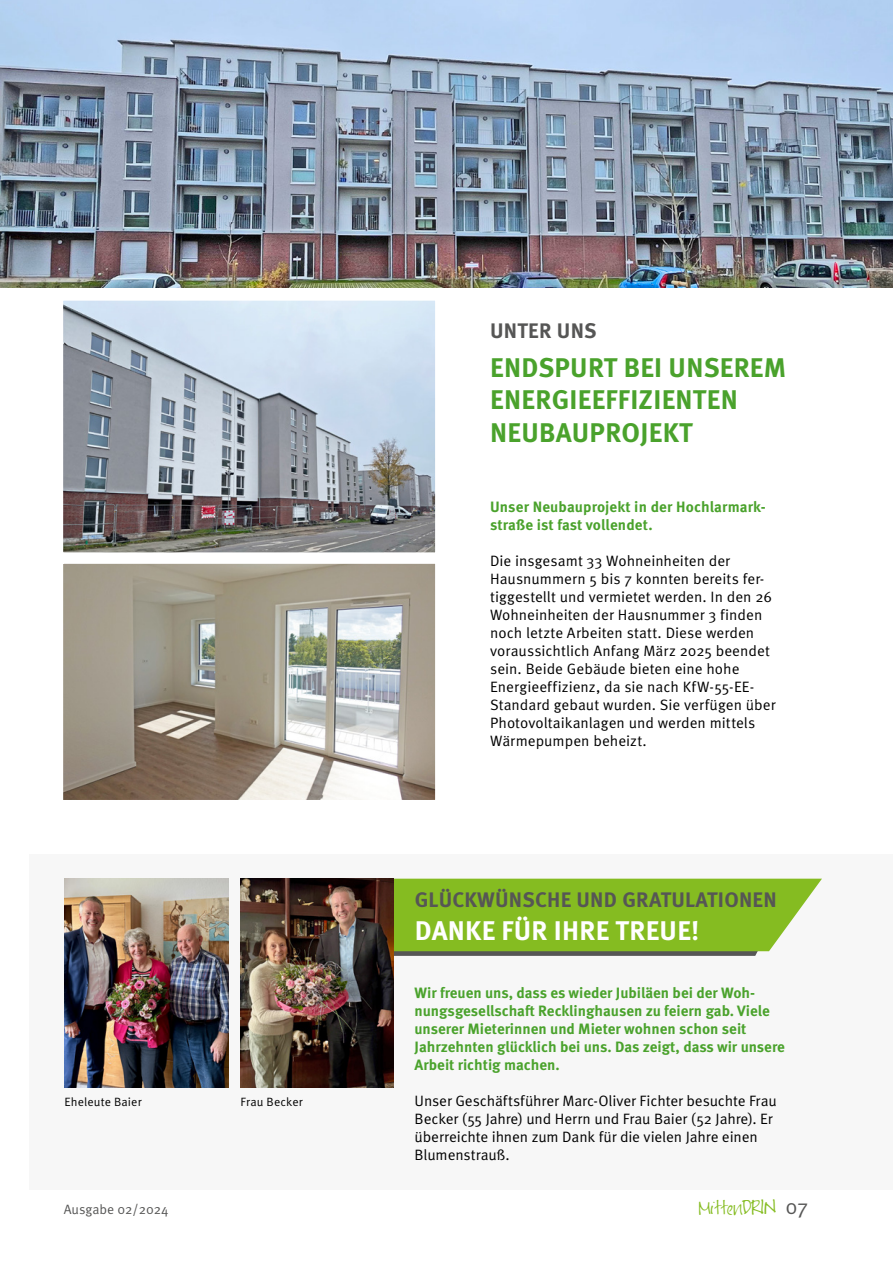
<style>
.page{position:relative;width:893px;height:1263px;background:#fff}
.page>*{position:absolute;margin:0;border:0;box-sizing:border-box;transform-origin:0 0}
.WGR-Headline{font:700 27px/32.4px "Meta Pro";letter-spacing:.01em;color:#4aa22c}
.WGR-Headline-2{font:700 27px "Meta Pro";letter-spacing:.01em;color:#fff}
.WGR-Thema{font:700 21px "Meta Pro";letter-spacing:.01em;color:#565655}
.WGR-Copy{font:15px/18px "Meta Pro Norm";color:#000}
.t1{font:700 15px/18px "Meta Pro";color:#4aa22c}
.t2{font:14.85px "FG Jayne Print";color:#85bc21}
.t3{font:13.5px "Meta Pro Norm";letter-spacing:-.005em;color:#565655}
.WGR-Copy-2{font:12px "Meta Pro Norm";letter-spacing:.015em;color:#000}
.s1{font-size:17.1px}
.s2{font-family:"Meta Pro Norm";font-size:21px;color:#565655}
</style>
<div class="page">
<img style="left:0;top:0;width:893px;height:287px">
<img style="left:64px;top:565px;width:370px;height:234px">
<div style="left:57px;top:558px;width:384px;height:248px;border:6px solid #fff"></div>
<img style="left:64px;top:302px;width:370px;height:249px">
<div style="left:57px;top:295px;width:384px;height:263px;border:6px solid #fff"></div>
<div style="left:30px;top:854px;width:863px;height:335px;background:#f7f7f7"></div>
<svg style="left:394px;top:879px;width:428px;height:77px;background:#8aba31"></svg>
<img style="left:64px;top:879px;width:164px;height:209px">
<img style="left:241px;top:879px;width:153px;height:209px">
<p class="WGR-Thema" style="left:490px;top:315px;width:108px">UNTER UNS</p>
<p class="WGR-Headline" style="left:490px;top:350px;width:298px">ENDSPURT BEI UNSEREM<br>ENERGIEEFFIZIENTEN<br>NEUBAUPROJEKT</p>
<p class="t1" style="left:490px;top:497px;width:277px">Unser Neubauprojekt in der Hochlarmark&shy;straße ist fast vollendet.</p>
<p class="WGR-Copy" style="left:490px;top:551px;width:287px">Die insgesamt 33 Wohneinheiten der Hausnummern 5 bis 7 konnten bereits fer&shy;tiggestellt und vermietet werden. In den 26<br>Wohneinheiten der Hausnummer 3 finden noch letzte Arbeiten statt. Diese werden voraussichtlich Anfang März 2025 beendet sein. Beide Gebäude bieten eine hohe Energieeffizienz, da sie nach KfW-55-EE-Standard gebaut wurden. Sie verfügen über Photovoltaikanlagen und werden mittels Wärmepumpen beheizt.</p>
<p class="WGR-Copy-2" style="left:64px;top:1093px;width:79px">Eheleute Baier</p>
<p class="WGR-Copy-2" style="left:241px;top:1093px;width:64px">Frau Becker</p>
<p class="WGR-Thema" style="left:415px;top:884px;width:363px">GLÜCKWÜNSCHE UND GRATULATIONEN</p>
<p class="WGR-Headline-2" style="left:415px;top:909px;width:286px">DANKE FÜR IHRE TREUE!</p>
<p class="t1" style="left:415px;top:983px;width:372px">Wir freuen uns, dass es wieder Jubiläen bei der Woh&shy;nungsgesellschaft Recklinghausen zu feiern gab. Viele unserer Mieterinnen und Mieter wohnen schon seit Jahrzehnten glücklich bei uns. Das zeigt, dass wir unsere Arbeit richtig machen.</p>
<p class="WGR-Copy" style="left:415px;top:1091px;width:364px">Unser Geschäftsführer Marc-Oliver Fichter besuchte Frau Becker (55 Jahre) und Herrn und Frau Baier (52 Jahre). Er überreichte ihnen zum Dank für die vielen Jahre einen Blumenstrauß.</p>
<p class="t3" style="left:64px;top:1199px;width:106px">Ausgabe 02/2024</p>
<p class="t2" style="left:699px;top:1200px;width:111px">Mitten<span class="s1">DRIN</span> <span class="s2">07</span></p>
</div>
